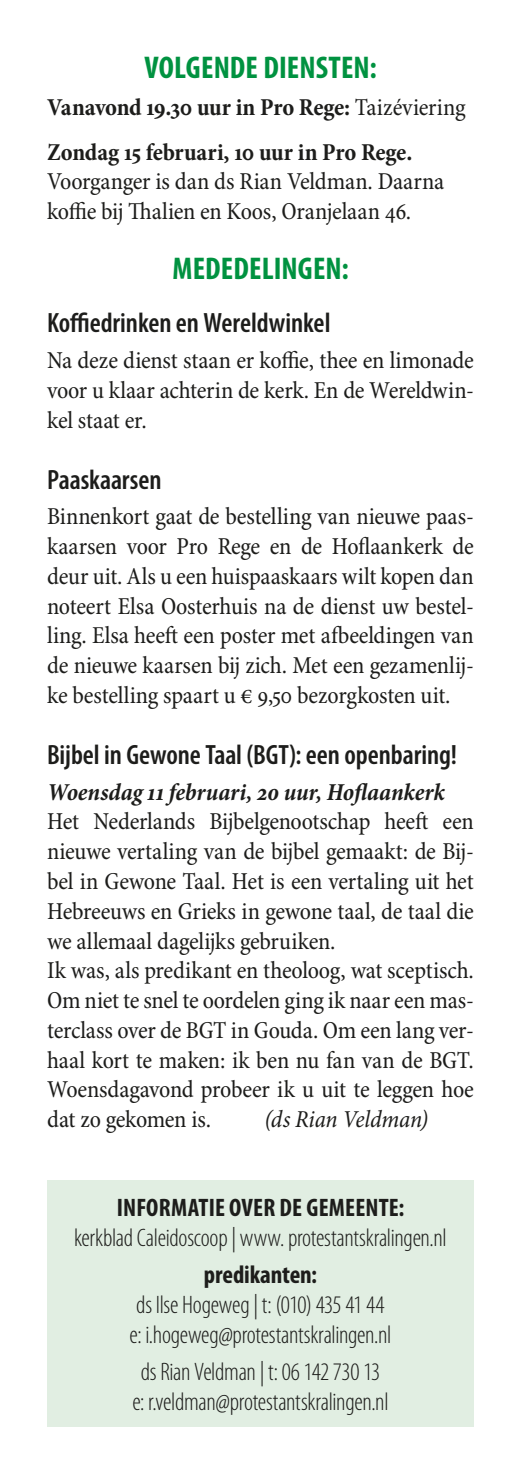
<style>
.page{position:relative;width:521px;height:1474px;background:#fff}
.page>*{position:absolute;margin:0;border:0;box-sizing:border-box;transform-origin:0 0}
.kopje_gecentreerd{font:700 condensed 31.5px "Myriad Pro";letter-spacing:.005em;color:#009240}
.kopje{font:600 condensed 28px "Myriad Pro";color:#1d1d1b}
.t1{font:300 condensed 25.38px "Myriad Pro";letter-spacing:-.015em;color:#1d1d1b}
.t2{font:700 condensed 25.38px "Myriad Pro";color:#1d1d1b}
.t3{font:condensed 24.5px/29.8px "Minion Pro";letter-spacing:-.01em;color:#1d1d1b;text-align:justify}
.t4{font:700 condensed 24.5px "Minion Pro";letter-spacing:-.015em;color:#1d1d1b}
.t5{font:italic 700 condensed 24.5px "Minion Pro";letter-spacing:-.005em;color:#1d1d1b}
.t6{font:italic condensed 24.5px "Minion Pro";letter-spacing:-.005em;color:#1d1d1b}
.s1{font-weight:400}
</style>
<div class="page">
<div style="left:47px;top:1179px;width:427px;height:247px;background:#e1eee2"></div>
<p class="kopje_gecentreerd" style="left:145px;top:50px;width:234px">VOLGENDE DIENSTEN:</p>
<p class="t4" style="left:47px;top:90px;width:420px">Vanavond 19.30 uur in Pro Rege: <span class="s1">Taizéviering</span></p>
<p class="t4" style="left:47px;top:135px;width:367px">Zondag 15 februari, 10 uur in Pro Rege.</p>
<p class="t3" style="left:47px;top:168px;width:398px">Voorganger is dan ds Rian Veldman. Daarna koffie bij Thalien en Koos, Oranjelaan 46.</p>
<p class="kopje_gecentreerd" style="left:172px;top:251px;width:178px">MEDEDELINGEN:</p>
<p class="kopje" style="left:47px;top:308px;width:285px">Koffiedrinken en Wereldwinkel</p>
<p class="t3" style="left:47px;top:346px;width:428px">Na deze dienst staan er koffie, thee en limonade voor u klaar achterin de kerk. En de Wereldwin&shy;kel staat er.</p>
<p class="kopje" style="left:47px;top:464px;width:116px">Paaskaarsen</p>
<p class="t3" style="left:47px;top:502px;width:428px">Binnenkort gaat de bestelling van nieuwe paas&shy;kaarsen voor Pro Rege en de Hoflaankerk de deur uit. Als u een huispaaskaars wilt kopen dan noteert Elsa Oosterhuis na de dienst uw bestel&shy;ling. Elsa heeft een poster met afbeeldingen van de nieuwe kaarsen bij zich. Met een gezamenlij&shy;ke bestelling spaart u € 9,50 bezorgkosten uit.</p>
<p class="kopje" style="left:47px;top:739px;width:411px">Bijbel in Gewone Taal (BGT): een openbaring!</p>
<p class="t5" style="left:47px;top:774px;width:399px">Woensdag 11 februari, 20 uur, Hoflaankerk</p>
<p class="t3" style="left:47px;top:807px;width:428px">Het Nederlands Bijbelgenootschap heeft een nieuwe vertaling van de bijbel gemaakt: de Bij&shy;bel in Gewone Taal. Het is een vertaling uit het Hebreeuws en Grieks in gewone taal, de taal die we allemaal dagelijks gebruiken.</p>
<p class="t3" style="left:47px;top:956px;width:428px">Ik was, als predikant en theoloog, wat sceptisch.<br>Om niet te snel te oordelen ging ik naar een mas&shy;terclass over de BGT in Gouda. Om een lang ver&shy;haal kort te maken: ik ben nu fan van de BGT.<br>Woensdagavond probeer ik u uit te leggen hoe dat zo gekomen is.</p>
<p class="t6" style="left:265px;top:1104px;width:165px">(ds Rian Veldman)</p>
<p class="t2" style="left:117px;top:1193px;width:289px">INFORMATIE OVER DE GEMEENTE:</p>
<p class="t1" style="left:74px;top:1224px;width:374px">kerkblad Caleidoscoop | www. protestantskralingen.nl</p>
<p class="t2" style="left:204px;top:1260px;width:115px">predikanten:</p>
<p class="t1" style="left:136px;top:1290px;width:250px">ds Ilse Hogeweg | t: (010) 435 41 44</p>
<p class="t1" style="left:129px;top:1320px;width:263px">e: i.hogeweg@protestantskralingen.nl</p>
<p class="t1" style="left:141px;top:1357px;width:241px">ds Rian Veldman | t: 06 142 730 13</p>
<p class="t1" style="left:132px;top:1387px;width:258px">e: r.veldman@protestantskralingen.nl</p>
</div>
